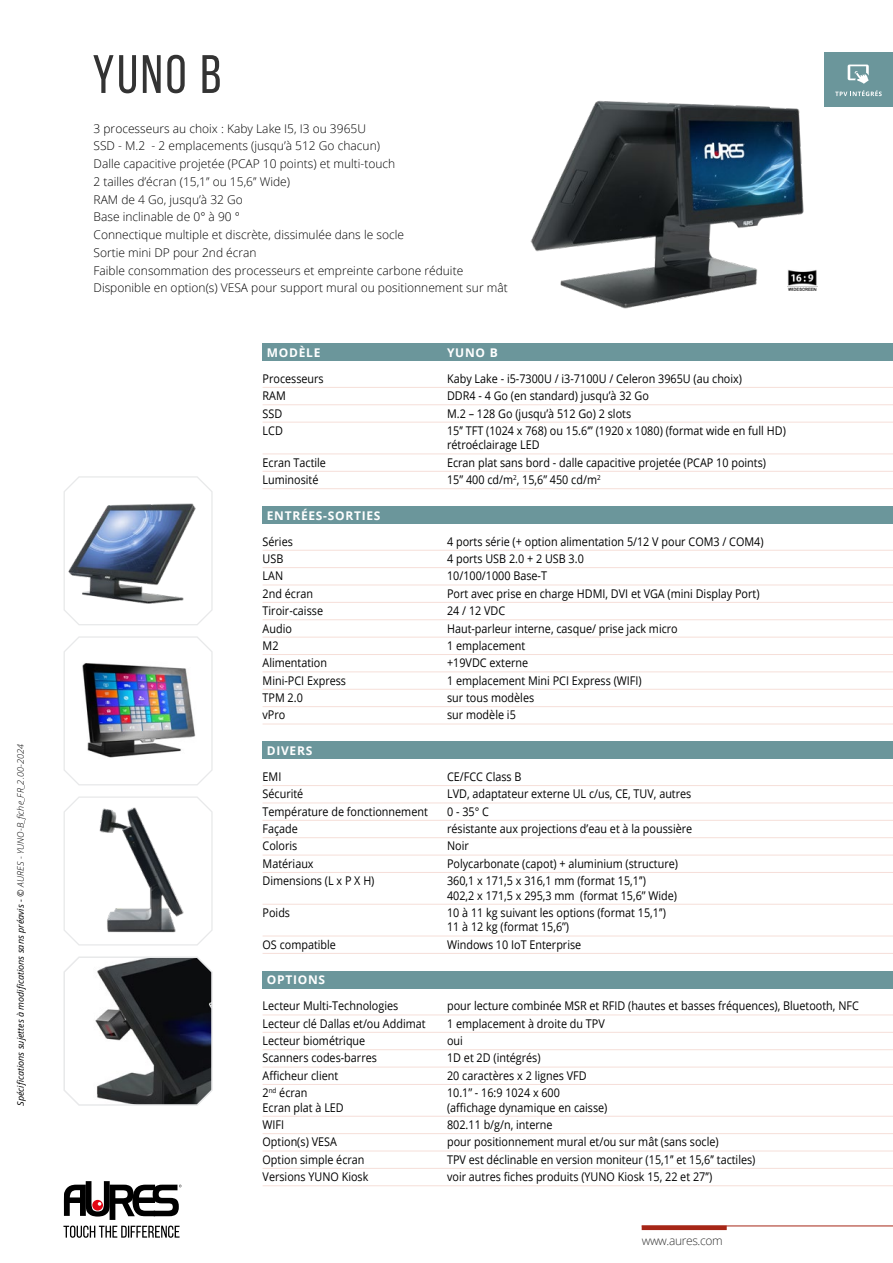
<style>
.page{position:relative;width:893px;height:1263px;background:#fff}
.page>*{position:absolute;margin:0;border:0;box-sizing:border-box;transform-origin:0 0}
.t1{font:54px "Bebas Neue";color:#333}
.t2{font:12px/14.4px "Open Sans";color:#000;scale:.9 1}
.t3{font:300 12px/17.7px "Open Sans";color:#000}
.t4{font:700 12px "Open Sans";letter-spacing:.06em;color:#fff}
.t5{font:300 12px "Open Sans";letter-spacing:-.03em;color:#333}
.t6{font:italic 9px "Open Sans";color:#000}
.s1{font-weight:300}
</style>
<div class="page">
<svg style="left:63px;top:1181px;width:119px;height:57px"></svg>
<div style="left:642px;top:1225px;width:85px;height:5px;background:#a62617"></div>
<hr style="left:642px;top:1225px;width:251px;height:1px;background:#a62617">
<div style="left:824px;top:52px;width:69px;height:55px;background:#6b969b"></div>
<svg style="left:848px;top:65px;width:21px;height:19px"></svg>
<svg style="left:835px;top:90px;width:47px;height:6px"></svg>
<div style="left:263px;top:343px;width:630px;height:18px;background:#6b969b"></div>
<hr style="left:263px;top:387px;width:630px;height:1px;background:#f6dfd9">
<hr style="left:263px;top:404px;width:630px;height:1px;background:#f6dfd9">
<hr style="left:263px;top:422px;width:630px;height:1px;background:#f6dfd9">
<hr style="left:263px;top:454px;width:630px;height:1px;background:#f6dfd9">
<hr style="left:263px;top:471px;width:630px;height:1px;background:#f6dfd9">
<hr style="left:263px;top:488px;width:630px;height:1px;background:#f6dfd9">
<div style="left:263px;top:506px;width:630px;height:18px;background:#6b969b"></div>
<hr style="left:263px;top:550px;width:630px;height:1px;background:#f6dfd9">
<hr style="left:263px;top:567px;width:630px;height:1px;background:#f6dfd9">
<hr style="left:263px;top:585px;width:630px;height:1px;background:#f6dfd9">
<hr style="left:263px;top:602px;width:630px;height:1px;background:#f6dfd9">
<hr style="left:263px;top:619px;width:630px;height:1px;background:#f6dfd9">
<hr style="left:263px;top:637px;width:630px;height:1px;background:#f6dfd9">
<hr style="left:263px;top:654px;width:630px;height:1px;background:#f6dfd9">
<hr style="left:263px;top:671px;width:630px;height:1px;background:#f6dfd9">
<hr style="left:263px;top:689px;width:630px;height:1px;background:#f6dfd9">
<hr style="left:263px;top:706px;width:630px;height:1px;background:#f6dfd9">
<hr style="left:263px;top:724px;width:630px;height:1px;background:#f6dfd9">
<div style="left:263px;top:742px;width:630px;height:17px;background:#6b969b"></div>
<hr style="left:263px;top:785px;width:630px;height:1px;background:#f6dfd9">
<hr style="left:263px;top:802px;width:630px;height:1px;background:#f6dfd9">
<hr style="left:263px;top:820px;width:630px;height:1px;background:#f6dfd9">
<hr style="left:263px;top:837px;width:630px;height:1px;background:#f6dfd9">
<hr style="left:263px;top:855px;width:630px;height:1px;background:#f6dfd9">
<hr style="left:263px;top:872px;width:630px;height:1px;background:#f6dfd9">
<hr style="left:263px;top:904px;width:630px;height:1px;background:#f6dfd9">
<hr style="left:263px;top:936px;width:630px;height:1px;background:#f6dfd9">
<hr style="left:263px;top:953px;width:630px;height:1px;background:#f6dfd9">
<div style="left:263px;top:971px;width:630px;height:18px;background:#6b969b"></div>
<hr style="left:263px;top:1014px;width:630px;height:1px;background:#f6dfd9">
<hr style="left:263px;top:1032px;width:630px;height:1px;background:#f6dfd9">
<hr style="left:263px;top:1049px;width:630px;height:1px;background:#f6dfd9">
<hr style="left:263px;top:1067px;width:630px;height:1px;background:#f6dfd9">
<hr style="left:263px;top:1084px;width:630px;height:1px;background:#f6dfd9">
<hr style="left:263px;top:1116px;width:630px;height:1px;background:#f6dfd9">
<hr style="left:263px;top:1133px;width:630px;height:1px;background:#f6dfd9">
<hr style="left:263px;top:1150px;width:630px;height:1px;background:#f6dfd9">
<hr style="left:263px;top:1168px;width:630px;height:1px;background:#f6dfd9">
<hr style="left:263px;top:1185px;width:630px;height:1px;background:#f6dfd9">
<img style="left:530px;top:100px;width:288px;height:209px">
<img style="left:787px;top:270px;width:30px;height:20px">
<svg style="left:63px;top:476px;width:150px;height:149px"></svg>
<img style="left:63px;top:636px;width:150px;height:150px">
<svg style="left:63px;top:956px;width:150px;height:150px"></svg>
<svg style="left:63px;top:796px;width:150px;height:150px"></svg>
<p class="t6" style="left:14px;top:1106px;width:363px;rotate:-90deg">Spécifications sujettes à modifications sans préavis - © <span class="s1">AURES - YUNO-B_fiche_FR_2.00-2024</span></p>
<h1 class="t1" style="left:92px;top:45px;width:130px">YUNO B</h1>
<p class="t3" style="left:94px;top:119px;width:416px">3 processeurs au choix : Kaby Lake I5, I3 ou 3965U<br>SSD - M.2 - 2 emplacements (jusqu’à 512 Go chacun)<br>Dalle capacitive projetée (PCAP 10 points) et multi-touch<br>2 tailles d’écran (15,1’’ ou 15,6’’ Wide)<br>RAM de 4 Go, jusqu’à 32 Go<br>Base inclinable de 0° à 90 °<br>Connectique multiple et discrète, dissimulée dans le socle<br>Sortie mini DP pour 2nd écran<br>Faible consommation des processeurs et empreinte carbone réduite Disponible en option(s) VESA pour support mural ou positionnement sur mât</p>
<p class="t4" style="left:267px;top:344px;width:55px">MODÈLE</p>
<p class="t4" style="left:447px;top:344px;width:52px">YUNO B</p>
<p class="t2" style="left:263px;top:371px;width:69px">Processeurs</p>
<p class="t2" style="left:447px;top:371px;width:329px">Kaby Lake - i5-7300U / i3-7100U / Celeron 3965U (au choix)</p>
<p class="t2" style="left:263px;top:388px;width:27px">RAM</p>
<p class="t2" style="left:447px;top:388px;width:226px">DDR4 - 4 Go (en standard) jusqu’à 32 Go</p>
<p class="t2" style="left:263px;top:406px;width:23px">SSD</p>
<p class="t2" style="left:447px;top:406px;width:206px">M.2 – 128 Go (jusqu’à 512 Go) 2 slots</p>
<p class="t2" style="left:263px;top:423px;width:24px">LCD</p>
<p class="t2" style="left:447px;top:423px;width:378px">15’’ TFT (1024 x 768) ou 15.6‘” (1920 x 1080) (format wide en full HD) rétroéclairage LED</p>
<p class="t2" style="left:263px;top:455px;width:72px">Ecran Tactile</p>
<p class="t2" style="left:447px;top:455px;width:356px">Ecran plat sans bord - dalle capacitive projetée (PCAP 10 points)</p>
<p class="t2" style="left:263px;top:472px;width:64px">Luminosité</p>
<p class="t2" style="left:447px;top:472px;width:172px">15” 400 cd/m<sup>2</sup>, 15,6” 450 cd/m<sup>2</sup></p>
<p class="t4" style="left:267px;top:507px;width:115px">ENTRÉES-SORTIES</p>
<p class="t2" style="left:263px;top:534px;width:35px">Séries</p>
<p class="t2" style="left:447px;top:534px;width:353px">4 ports série (+ option alimentation 5/12 V pour COM3 / COM4)</p>
<p class="t2" style="left:263px;top:551px;width:25px">USB</p>
<p class="t2" style="left:447px;top:551px;width:153px">4 ports USB 2.0 + 2 USB 3.0</p>
<p class="t2" style="left:263px;top:568px;width:24px">LAN</p>
<p class="t2" style="left:447px;top:568px;width:113px">10/100/1000 Base-T</p>
<p class="t2" style="left:263px;top:586px;width:58px">2nd écran</p>
<p class="t2" style="left:447px;top:586px;width:349px">Port avec prise en charge HDMI, DVI et VGA (mini Display Port)</p>
<p class="t2" style="left:263px;top:603px;width:69px">Tiroir-caisse</p>
<p class="t2" style="left:447px;top:603px;width:66px">24 / 12 VDC</p>
<p class="t2" style="left:263px;top:621px;width:34px">Audio</p>
<p class="t2" style="left:447px;top:621px;width:258px">Haut-parleur interne, casque/ prise jack micro</p>
<p class="t2" style="left:263px;top:638px;width:19px">M2</p>
<p class="t2" style="left:447px;top:638px;width:88px">1 emplacement</p>
<p class="t2" style="left:263px;top:655px;width:73px">Alimentation</p>
<p class="t2" style="left:447px;top:655px;width:92px">+19VDC externe</p>
<p class="t2" style="left:263px;top:673px;width:94px">Mini-PCI Express</p>
<p class="t2" style="left:447px;top:673px;width:218px">1 emplacement Mini PCI Express (WIFI)</p>
<p class="t2" style="left:263px;top:690px;width:46px">TPM 2.0</p>
<p class="t2" style="left:447px;top:690px;width:98px">sur tous modèles</p>
<p class="t2" style="left:263px;top:707px;width:27px">vPro</p>
<p class="t2" style="left:447px;top:707px;width:78px">sur modèle i5</p>
<p class="t4" style="left:267px;top:742px;width:47px">DIVERS</p>
<p class="t2" style="left:263px;top:769px;width:22px">EMI</p>
<p class="t2" style="left:447px;top:769px;width:84px">CE/FCC Class B</p>
<p class="t2" style="left:263px;top:786px;width:47px">Sécurité</p>
<p class="t2" style="left:447px;top:786px;width:273px">LVD, adaptateur externe UL c/us, CE, TUV, autres</p>
<p class="t2" style="left:263px;top:804px;width:185px">Température de fonctionnement</p>
<p class="t2" style="left:447px;top:804px;width:48px">0 - 35° C</p>
<p class="t2" style="left:263px;top:821px;width:41px">Façade</p>
<p class="t2" style="left:447px;top:821px;width:274px">résistante aux projections d’eau et à la poussière</p>
<p class="t2" style="left:263px;top:838px;width:40px">Coloris</p>
<p class="t2" style="left:447px;top:838px;width:26px">Noir</p>
<p class="t2" style="left:263px;top:856px;width:58px">Matériaux</p>
<p class="t2" style="left:447px;top:856px;width:258px">Polycarbonate (capot) + aluminium (structure)</p>
<p class="t2" style="left:263px;top:873px;width:126px">Dimensions (L x P X H)</p>
<p class="t2" style="left:447px;top:873px;width:257px">360,1 x 171,5 x 316,1 mm (format 15,1’’)<br>402,2 x 171,5 x 295,3 mm (format 15,6’’ Wide)</p>
<p class="t2" style="left:263px;top:905px;width:32px">Poids</p>
<p class="t2" style="left:447px;top:905px;width:245px">10 à 11 kg suivant les options (format 15,1’’)<br>11 à 12 kg (format 15,6’’)</p>
<p class="t2" style="left:263px;top:937px;width:83px">OS compatible</p>
<p class="t2" style="left:447px;top:937px;width:151px">Windows 10 IoT Enterprise</p>
<p class="t4" style="left:267px;top:971px;width:60px">OPTIONS</p>
<p class="t2" style="left:263px;top:998px;width:152px">Lecteur Multi-Technologies</p>
<p class="t2" style="left:447px;top:998px;width:459px">pour lecture combinée MSR et RFID (hautes et basses fréquences), Bluetooth, NFC</p>
<p class="t2" style="left:263px;top:1016px;width:183px">Lecteur clé Dallas et/ou Addimat</p>
<p class="t2" style="left:447px;top:1016px;width:177px">1 emplacement à droite du TPV</p>
<p class="t2" style="left:263px;top:1033px;width:116px">Lecteur biométrique</p>
<p class="t2" style="left:447px;top:1033px;width:19px">oui</p>
<p class="t2" style="left:263px;top:1050px;width:129px">Scanners codes-barres</p>
<p class="t2" style="left:447px;top:1050px;width:105px">1D et 2D (intégrés)</p>
<p class="t2" style="left:263px;top:1068px;width:86px">Afficheur client</p>
<p class="t2" style="left:447px;top:1068px;width:157px">20 caractères x 2 lignes VFD</p>
<p class="t2" style="left:263px;top:1085px;width:51px">2<sup>nd</sup> écran</p>
<p class="t2" style="left:447px;top:1085px;width:127px">10.1’’ - 16:9 1024 x 600</p>
<p class="t2" style="left:263px;top:1100px;width:92px">Ecran plat à LED</p>
<p class="t2" style="left:447px;top:1100px;width:180px">(affichage dynamique en caisse)</p>
<p class="t2" style="left:263px;top:1117px;width:26px">WIFI</p>
<p class="t2" style="left:447px;top:1117px;width:119px">802.11 b/g/n, interne</p>
<p class="t2" style="left:263px;top:1134px;width:84px">Option(s) VESA</p>
<p class="t2" style="left:447px;top:1134px;width:303px">pour positionnement mural et/ou sur mât (sans socle)</p>
<p class="t2" style="left:263px;top:1152px;width:115px">Option simple écran</p>
<p class="t2" style="left:447px;top:1152px;width:344px">TPV est déclinable en version moniteur (15,1’’ et 15,6’’ tactiles)</p>
<p class="t2" style="left:263px;top:1169px;width:119px">Versions YUNO Kiosk</p>
<p class="t2" style="left:447px;top:1169px;width:296px">voir autres fiches produits (YUNO Kiosk 15, 22 et 27’’)</p>
<p class="t5" style="left:642px;top:1233px;width:83px">www.aures.com</p>
</div>
